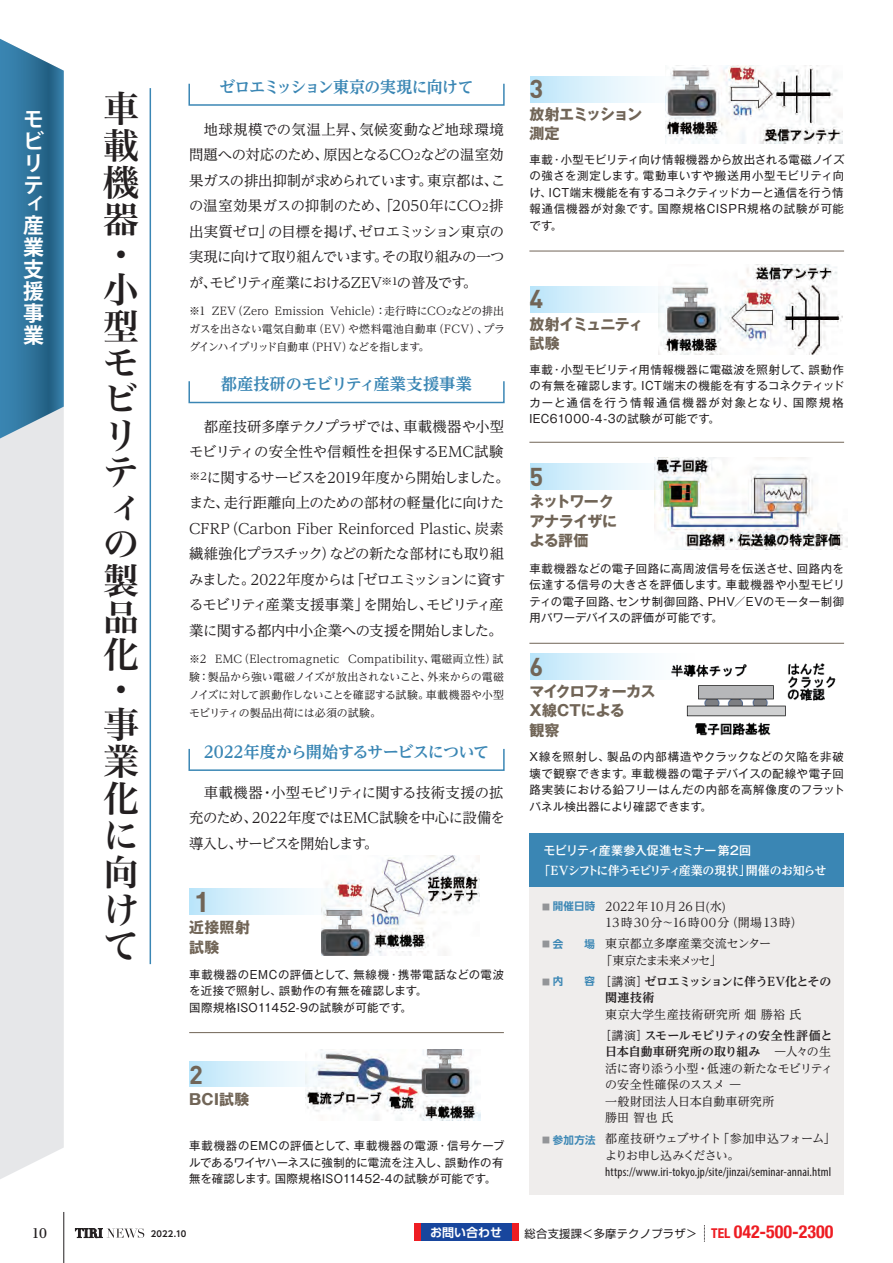
<style>
.page{position:relative;width:893px;height:1263px;background:#fff}
.page>*{position:absolute;margin:0;border:0;box-sizing:border-box;transform-origin:0 0}
.t1{font:36px/36.5px "Hira Min Pro N W6";color:#231f20}
.t2{font:700 25.5px "DINOT";color:#716557}
.t3{font:700 25.5px "Gothic MB101 Pro De";color:#716557}
.t4{font:700 21px/22px "Koz Go Pr 6 N";color:#fff}
.t5{font:700 16.2px "UD Reimin Pro";letter-spacing:-.055em;color:#3a86b4}
.t6{font:700 16.2px "UD Reimin Pro";letter-spacing:-.035em;color:#3a86b4}
.t7{font:700 16.2px "UD Reimin Pro";color:#3a86b4}
.t8{font:700 15px/19.5px "Gothic MB101 Pro";letter-spacing:-.05em;color:#716557}
.t9{font:700 15px/19.5px "Gothic MB101 Pro";letter-spacing:-.025em;color:#716557}
.t10{font:700 15px/19.5px "Gothic MB101 Pro";letter-spacing:-.065em;color:#716557}
.t11{font:14.4px/25.5px "UD Reimin Pro";letter-spacing:-.035em;color:#231f20}
.t12{font:condensed 12.75px "Myriad Pro";letter-spacing:.01em;color:#231f20}
.t13{font:700 12.75px "UD Reimin Pro";color:#231f20}
.t14{font:12px/16.5px "UD Reimin Pro";color:#231f20}
.t15{font:700 12px/19.5px "UD Reimin Pro";letter-spacing:-.1em;color:#fff}
.t16{font:700 12px/16.5px "UD Reimin Pro";letter-spacing:-.04em;color:#231f20}
.t17{font:12px/16.5px "UD Reimin Pro";letter-spacing:.1em;color:#231f20}
.t18{font:12px/16.5px "UD Reimin Pro";letter-spacing:-.04em;color:#231f20}
.t19{font:700 12px "UD Shin Go Pro De";letter-spacing:-.005em;color:#fff}
.t20{font:11.4px/16.5px "Gothic MB101 Pro";letter-spacing:.035em;color:#231f20;text-align:justify}
.t21{font:11.25px "Shin Go Pro";letter-spacing:.025em;color:#231f20}
.t22{font:10.95px/18px "UD Reimin Pro";letter-spacing:-.025em;color:#231f20;text-align:justify}
.t23{font:700 10.5px "UD Shin Go Pro De";letter-spacing:.025em;color:#3a86b4}
.t24{font:700 8.4px "UD Shin Go Pro De";letter-spacing:.005em;color:#231f20}
.s1{font-size:10.05px}
.s2{font-size:7.65px}
.s3{font-family:"Gothic MB101 Pro";font-weight:500}
.s4{font-size:7.8px;color:#939598}
.s5{font-weight:400}
.s6{font-weight:700}
.s7{font-family:"Helvetica Neue";font-weight:700;font-stretch:condensed;font-size:13.5px;color:#ee1d23}
.s8{font-family:"Helvetica Neue";font-weight:700;font-stretch:condensed;font-size:18px;color:#ee1d23}
</style>
<div class="page">
<div style="left:0;top:438px;width:64px;height:741px;background:#e6e7e9"></div>
<svg style="left:0;top:39px;width:64px;height:399px;background:#3e7ea4"></svg>
<svg style="left:530px;top:77px;width:118px;height:25px;background:#daf0fb"></svg>
<svg style="left:530px;top:287px;width:118px;height:25px;background:#daf0fb"></svg>
<svg style="left:530px;top:464px;width:125px;height:25px"></svg>
<div style="left:530px;top:654px;width:166px;height:25px;background:linear-gradient(to right,#c0e7fa,#fff)"></div>
<svg style="left:189px;top:889px;width:118px;height:25px;background:#daf0fb"></svg>
<svg style="left:189px;top:1061px;width:116px;height:26px;background:#d9f0fb"></svg>
<div style="left:529px;top:833px;width:315px;height:361px;background:#efedec"></div>
<hr style="left:150px;top:88px;width:1px;height:876px;background:#3a86b4">
<div style="left:418px;top:1223px;width:100px;height:17px;background:#18469d"></div>
<div style="left:414px;top:1223px;width:7px;height:17px;background:#ee1d23"></div>
<div style="left:512px;top:1223px;width:6px;height:17px;background:#ee1d23"></div>
<svg style="left:704px;top:1225px;width:1px;height:17px"></svg>
<div style="left:188px;top:83px;width:317px;height:23px;border:1px solid #3a86b4"></div>
<div style="left:188px;top:380px;width:317px;height:23px;border:1px solid #3a86b4"></div>
<div style="left:188px;top:748px;width:317px;height:23px;border:1px solid #3a86b4"></div>
<img style="left:321px;top:855px;width:159px;height:100px">
<img style="left:665px;top:65px;width:177px;height:78px">
<img style="left:658px;top:264px;width:184px;height:91px">
<img style="left:655px;top:458px;width:192px;height:91px">
<img style="left:668px;top:660px;width:168px;height:76px">
<img style="left:305px;top:1049px;width:176px;height:71px">
<hr style="left:529px;top:251px;width:315px;height:1px;background:#716557">
<hr style="left:529px;top:442px;width:315px;height:1px;background:#716557">
<hr style="left:529px;top:643px;width:315px;height:1px;background:#716557">
<hr style="left:189px;top:1032px;width:315px;height:1px;background:#716557">
<div style="left:529px;top:833px;width:315px;height:53px;background:#3a86b4"></div>
<hr style="left:64px;top:1212px;width:1px;height:51px;background:#231f20">
<svg style="left:75px;top:1228px;width:69px;height:10px"></svg>
<p class="t4" style="left:23px;top:108px;width:22px">モビリテ</p>
<p class="t4" style="left:23px;top:193px;width:22px;text-align:justify">ィ産業支援事業</p>
<p class="t1" style="left:103px;top:87px;width:37px">車載機器・小型モビリティの製品化・事業化に向けて</p>
<p class="t6" style="left:220px;top:73px;width:255px">ゼロエミッション東京の実現に向けて</p>
<p class="t11" style="left:189px;top:116px;width:318px">　地球規模での気温上昇、気候変動など地球環境問題への対応のため、原因となるCO<span class="s1">2</span>などの温室効果ガスの排出抑制が求められています。東京都は、この温室効果ガス の抑制のため、「2050年にCO<span class="s1">2</span>排出実質ゼロ」の目標を掲げ、ゼロエミッション東京の実現に向けて取り組んでいます。その取り組みの一つが、モビリティ産業におけるZEV<sup>※1</sup>の普及です。</p>
<p class="t22" style="left:189px;top:301px;width:317px">※1 ZEV（Zero Emission Vehicle）：走行時にCO<span class="s2">2</span>などの排出ガスを出さない電気自動車（EV）や燃料電池自動車（FCV）、プラグインハイブリッド自動車（PHV）などを指します。</p>
<p class="t7" style="left:221px;top:371px;width:253px">都産技研のモビリティ産業支援事業</p>
<p class="t11" style="left:189px;top:413px;width:322px;text-indent:15px">都産技研多摩テクノプラザでは、車載機器や小型モビリティ の安全性や信頼性を担保するEMC試験<sup>※2</sup>に関するサービスを2019年度から開始しました。また、走行距離向上のための部材の軽量化に向けた<br>CFRP（Carbon Fiber Reinforced Plastic、炭素繊維強化プラスチック）などの新たな部材にも取り組みました。2022年度からは「ゼロエミッションに資するモビリティ産業支援事業」を開始し、モビリティ産業 に関する都内中小企業への支援を開始しました。</p>
<p class="t22" style="left:189px;top:649px;width:317px">※2 EMC（Electromagnetic Compatibility、電磁両立性）試験：製品から強い電磁ノイズが放出されないこと、外来からの電磁ノイズに対して誤動作しないことを確認する試験。車載機器や小型モビリティ の製品出荷には必須の試験。</p>
<p class="t5" style="left:204px;top:738px;width:287px">2022年度から開始するサービスについて</p>
<p class="t11" style="left:189px;top:779px;width:317px;text-align:justify">　車載機器・小型モビリティに関する技術支援の拡充のため、2022年度ではEMC試験を中心に設備を導入し、サービスを開始します。</p>
<p class="t3" style="left:189px;top:881px;width:27px">１</p>
<p class="t9" style="left:189px;top:916px;width:62px">近接照射試験</p>
<p class="t20" style="left:189px;top:965px;width:316px;text-align:left">車載機器のEMCの評価として、無線機・携帯電話などの電波を近接で照射し、誤動作の有無を確認します。<br>国際規格ISO11452-9の試験が可能です。</p>
<p class="t2" style="left:189px;top:1058px;width:15px">2</p>
<p class="t9" style="left:189px;top:1088px;width:62px">BCI試験</p>
<p class="t20" style="left:189px;top:1136px;width:317px">車載機器のEMCの評価として、車載機器の電源・信号ケーブルであるワイヤハーネスに強制的に電流を注入し、誤動作の有無を確認します。国際規格ISO11452-4の試験が可能です。</p>
<p class="t2" style="left:529px;top:73px;width:15px">3</p>
<p class="t10" style="left:529px;top:102px;width:114px">放射エミッション測定</p>
<p class="t20" style="left:529px;top:150px;width:317px">車載・小型モビリティ向け情報機器から放出される電磁ノイズの強さを測定します。電動車いすや搬送用小型モビリティ向け、ICT端末機能を有するコネクティッドカーと通信を行う情報通信機器が対象です。国際規格CISPR規格の試験が可能です。</p>
<p class="t2" style="left:529px;top:282px;width:15px">4</p>
<p class="t8" style="left:529px;top:312px;width:116px">放射イミュニティ試験</p>
<p class="t20" style="left:529px;top:359px;width:316px">車載・小型モビリティ用情報機器に電磁波を照射して、誤動作の有無を確認します。ICT端末の機能を有するコネクティッドカーと通信を行う情報通信機器が対象となり、国際規格IEC61000-4-3の試験が可能です。</p>
<p class="t2" style="left:529px;top:460px;width:15px">5</p>
<p class="t9" style="left:529px;top:490px;width:89px">ネットワークアナライザによる評価</p>
<p class="t20" style="left:529px;top:558px;width:317px">車載機器などの電子回路に高周波信号を伝送させ、回路内を伝達する信号の大きさを評価します。車載機器や小型モビリティの電子回路、センサ制御回路、PHV／EVのモーター制御用パワーデバイスの評価が可能です。</p>
<p class="t2" style="left:529px;top:650px;width:15px">6</p>
<p class="t8" style="left:529px;top:679px;width:128px">マイクロフォーカス<br>X線CTによる<br>観察</p>
<p class="t20" style="left:529px;top:747px;width:317px">X線を照射し、製品の内部構造やクラックなどの欠陥を非破壊で観察できます。車載機器の電子デバイスの配線や電子回路実装における鉛フリーはんだの内部を高解像度のフラットパネル検出器により確認できます。</p>
<p class="t15" style="left:539px;top:840px;width:289px;text-indent:5px"><span class="s3">モビリティ産業参入促進セミナー第2回<br></span>「EVシフトに伴うモビリティ産業の現状」開催のお知らせ</p>
<p class="t23" style="left:542px;top:898px;width:55px"><span class="s4">■</span> 開催日時</p>
<p class="t23" style="left:542px;top:935px;width:54px"><span class="s4">■</span> 会　　場</p>
<p class="t23" style="left:542px;top:973px;width:54px"><span class="s4">■</span> 内　　容</p>
<p class="t23" style="left:542px;top:1131px;width:55px"><span class="s4">■</span> 参加方法</p>
<p class="t17" style="left:605px;top:897px;width:199px">2022年10月26日(水)<br>13時30分～16時00分（開場13時）</p>
<p class="t14" style="left:600px;top:935px;width:172px;text-indent:5px">東京都立多摩産業交流センター「東京たま未来メッセ」</p>
<p class="t16" style="left:605px;top:973px;width:228px;text-indent:-6px"><span class="s5">［講演］</span>ゼロエミッションに伴うEV化とその関連技術<br><span class="s5">東京大学生産技術研究所 畑 勝裕 氏</span></p>
<p class="t14" style="left:605px;top:1026px;width:230px;text-indent:-6px">［講演］<span class="s6">スモールモビリティの安全性評価と日本自動車研究所の取り組み</span> －人々の生活に寄り添う小型・低速の新たなモビリティの安全性確保のススメ－<br>一般財団法人日本自動車研究所<br>勝田 智也 氏</p>
<p class="t18" style="left:605px;top:1130px;width:232px">都産技研ウェブサイト「参加申込フォーム」よりお申し込みください。</p>
<p class="t12" style="left:605px;top:1164px;width:228px">https://www.iri-tokyo.jp/site/jinzai/seminar-annai.html</p>
<p class="t13" style="left:32px;top:1222px;width:17px">10</p>
<p class="t24" style="left:151px;top:1227px;width:37px">2022.10</p>
<p class="t19" style="left:430px;top:1222px;width:73px">お問い合わせ</p>
<p class="t21" style="left:525px;top:1224px;width:310px">総合支援課＜多摩テクノプラザ＞ <span class="s7">TEL</span> <span class="s8">042-500-2300</span></p>
</div>
